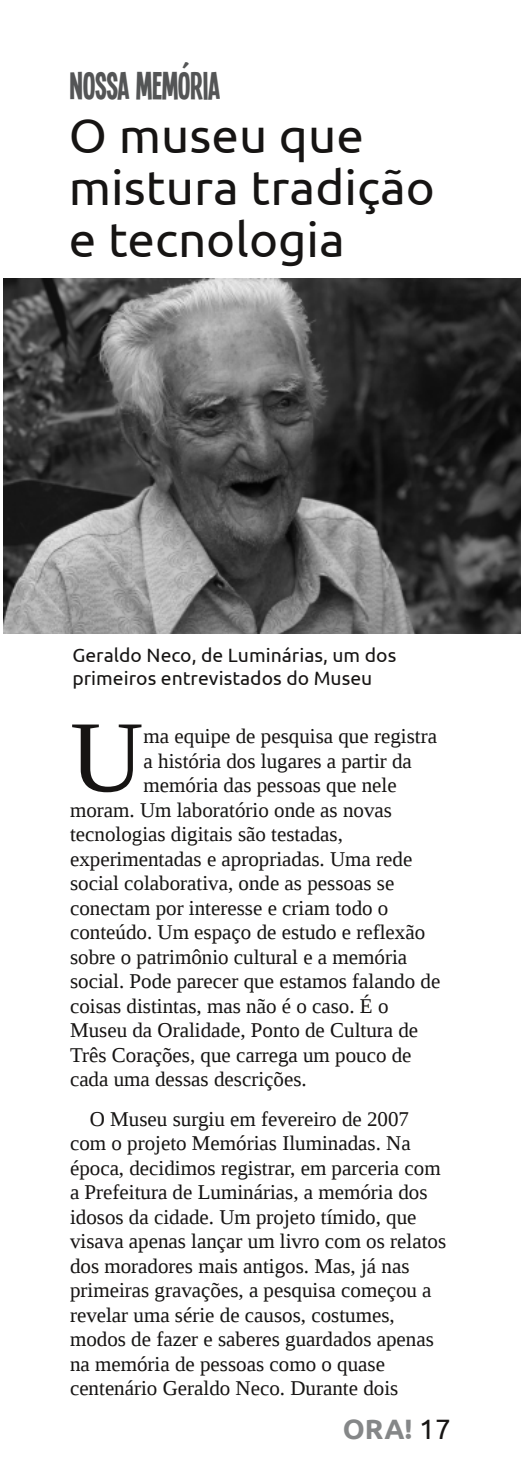
<style>
.page{position:relative;width:521px;height:1474px;background:#fff}
.page>*{position:absolute;margin:0;border:0;box-sizing:border-box;transform-origin:0 0}
.t1{font:101.85px "Liberation Serif";color:#161413}
.t2{font:49px/51.8px "Ubuntu";color:#161413}
.t3{font:42px "Single Sleeve";color:#545556}
.t4{font:700 28px "Ubuntu";color:#858788}
.t5{font:21px/24.5px "Liberation Serif";color:#161413}
.t6{font:19.25px/23.1px "Ubuntu";color:#161413}
.s1{font-weight:400;color:#161413}
</style>
<div class="page">
<img style="left:4px;top:278px;width:517px;height:355px">
<h3 class="t3" style="left:69px;top:60px;width:152px">NOSSA MEMÓRIA</h3>
<h2 class="t2" style="left:69px;top:109px;width:367px">O museu que mistura tradição e tecnologia</h2>
<p class="t6" style="left:72px;top:643px;width:325px">Geraldo Neco, de Luminárias, um dos primeiros entrevistados do Museu</p>
<h1 class="t1" style="left:70px;top:696px;width:75px">U</h1>
<p class="t5" style="left:144px;top:723px;width:295px">ma equipe de pesquisa que registra</p>
<p class="t5" style="left:144px;top:748px;width:270px">a história dos lugares a partir da</p>
<p class="t5" style="left:144px;top:772px;width:255px">memória das pessoas que nele</p>
<p class="t5" style="left:70px;top:797px;width:323px">moram. Um laboratório onde as novas</p>
<p class="t5" style="left:70px;top:821px;width:274px">tecnologias digitais são testadas,</p>
<p class="t5" style="left:70px;top:846px;width:344px">experimentadas e apropriadas. Uma rede</p>
<p class="t5" style="left:70px;top:870px;width:326px">social colaborativa, onde as pessoas se</p>
<p class="t5" style="left:70px;top:895px;width:320px">conectam por interesse e criam todo o</p>
<p class="t5" style="left:70px;top:919px;width:357px">conteúdo. Um espaço de estudo e reflexão</p>
<p class="t5" style="left:70px;top:944px;width:339px">sobre o patrimônio cultural e a memória</p>
<p class="t5" style="left:70px;top:968px;width:372px">social. Pode parecer que estamos falando de</p>
<p class="t5" style="left:70px;top:993px;width:320px">coisas distintas, mas não é o caso. É o</p>
<p class="t5" style="left:70px;top:1017px;width:350px">Museu da Oralidade, Ponto de Cultura de</p>
<p class="t5" style="left:70px;top:1042px;width:343px">Três Corações, que carrega um pouco de</p>
<p class="t5" style="left:70px;top:1066px;width:238px">cada uma dessas descrições.</p>
<p class="t5" style="left:70px;top:1106px;width:378px;text-indent:20px">O Museu surgiu em fevereiro de 2007 com o projeto Memórias Iluminadas. Na época, decidimos registrar, em parceria com a Prefeitura de Luminárias, a memória dos idosos da cidade. Um projeto tímido, que visava apenas lançar um livro com os relatos dos moradores mais antigos. Mas, já nas primeiras gravações, a pesquisa começou a revelar uma série de causos, costumes, modos de fazer e saberes guardados apenas na memória de pessoas como o quase centenário Geraldo Neco. Durante dois</p>
<h3 class="t4" style="left:343px;top:1412px;width:110px">ORA! <span class="s1">17</span></h3>
</div>
